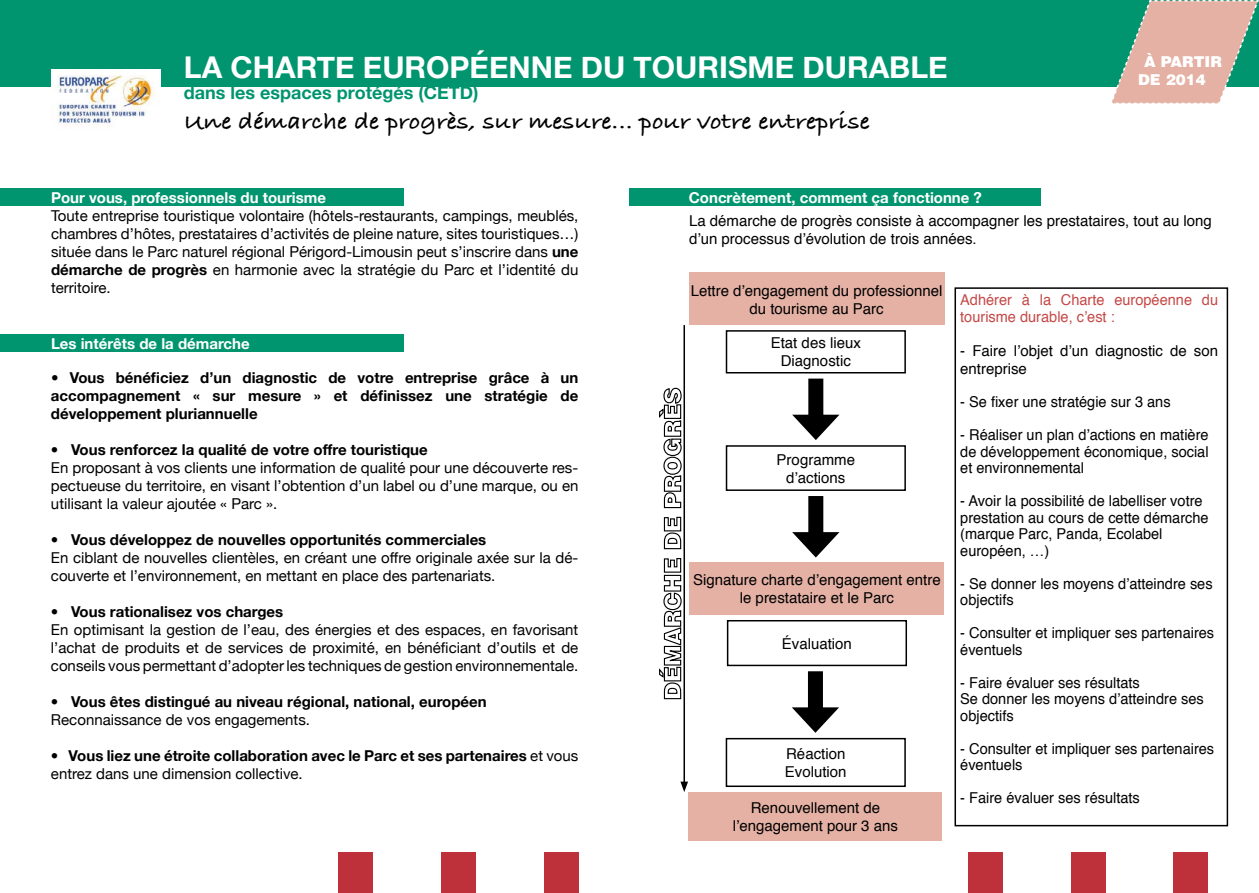
<style>
.page{position:relative;width:1259px;height:893px;background:#fff}
.page>*{position:absolute;margin:0;border:0;box-sizing:border-box;transform-origin:0 0}
.t1{font:700 30px "Helvetica Neue";color:#fff}
.t2{font:24px "Bradley Hand ITCTT Bold";color:#000;scale:1.11 1}
.t3{font:700 18px "Helvetica Neue";color:#00956f}
.t4{font:15px/18px "Helvetica Neue";color:#000;text-align:justify}
.t5{font:15px/16.5px "Helvetica";color:#000}
.t6{font:700 15px/18px "Helvetica Neue";color:#000;text-align:justify}
.t7{font:700 15px "Helvetica Neue";color:#fff}
.t8{font:15px/16.5px "Helvetica";color:#c44846}
.t9{font:900 15px/18px "Helvetica";color:#fff}
.s1{font-weight:700}
.s2{font-weight:400}
</style>
<div class="page">
<div style="left:0;top:0;width:1259px;height:86px;background:#00956f"></div>
<div style="left:0;top:189px;width:403px;height:17px;background:#00956f"></div>
<div style="left:629px;top:188px;width:412px;height:17px;background:#00956f"></div>
<div style="left:0;top:335px;width:403px;height:17px;background:#00956f"></div>
<div style="left:954px;top:287px;width:274px;height:539px;border:2px solid #000"></div>
<div style="left:544px;top:852px;width:34px;height:41px;background:#be313a"></div>
<div style="left:1174px;top:852px;width:34px;height:41px;background:#be313a"></div>
<div style="left:441px;top:852px;width:35px;height:41px;background:#be313a"></div>
<div style="left:1071px;top:852px;width:34px;height:41px;background:#be313a"></div>
<div style="left:339px;top:852px;width:34px;height:41px;background:#be313a"></div>
<div style="left:968px;top:852px;width:34px;height:41px;background:#be313a"></div>
<svg style="left:1109px;top:0;width:150px;height:104px"></svg>
<div style="left:808px;top:379px;width:15px;height:46px;background:#000"></div>
<svg style="left:792px;top:415px;width:47px;height:25px"></svg>
<div style="left:808px;top:496px;width:15px;height:46px;background:#000"></div>
<svg style="left:792px;top:532px;width:47px;height:26px"></svg>
<div style="left:808px;top:671px;width:15px;height:46px;background:#000"></div>
<svg style="left:792px;top:707px;width:47px;height:26px"></svg>
<div style="left:689px;top:273px;width:255px;height:52px;background:#e4b1a4"></div>
<div style="left:689px;top:563px;width:255px;height:52px;background:#e4b1a4"></div>
<div style="left:689px;top:792px;width:253px;height:49px;background:#e4b1a4"></div>
<div style="left:726px;top:330px;width:180px;height:43px;border:2px solid #000"></div>
<div style="left:726px;top:445px;width:180px;height:46px;border:2px solid #000"></div>
<div style="left:727px;top:620px;width:180px;height:46px;border:2px solid #000"></div>
<div style="left:725px;top:738px;width:181px;height:49px;border:2px solid #000"></div>
<svg style="left:659px;top:558px;width:23px;height:142px"></svg>
<svg style="left:663px;top:516px;width:19px;height:34px"></svg>
<svg style="left:659px;top:387px;width:23px;height:122px"></svg>
<hr style="left:683px;top:325px;width:2px;height:459px;background:#000">
<svg style="left:680px;top:782px;width:8px;height:10px"></svg>
<img style="left:51px;top:69px;width:109px;height:59px">
<h1 class="t1" style="left:184px;top:48px;width:765px">La Charte européenne du tourisme durable</h1>
<p class="t3" style="left:184px;top:82px;width:296px">dans les espaces protégés (cetd)</p>
<h2 class="t2" style="left:184px;top:103px;width:619px">Une démarche de progrès, sur mesure... pour votre entreprise</h2>
<p class="t9" style="left:1138px;top:52px;width:85px;text-indent:6px">À PARTIR<br>DE 2014</p>
<p class="t7" style="left:51px;top:189px;width:276px">Pour vous, professionnels du tourisme</p>
<p class="t4" style="left:51px;top:207px;width:529px">Toute entreprise touristique volontaire (hôtels-restaurants, campings, meublés, chambres d’hôtes, prestataires d’activités de pleine nature, sites touristiques…) située dans le Parc naturel régional Périgord-Limousin peut s’inscrire dans <span class="s1">une démarche de progrès</span> en harmonie avec la stratégie du Parc et l’identité du territoire.</p>
<p class="t7" style="left:51px;top:335px;width:200px">Les intérêts de la démarche</p>
<p class="t6" style="left:51px;top:369px;width:529px"><span class="s2">•</span> Vous bénéficiez d’un diagnostic de votre entreprise grâce à un accompagnement « sur mesure » et définissez une stratégie de développement pluriannuelle</p>
<p class="t4" style="left:51px;top:441px;width:529px;text-align:left">• <span class="s1">Vous renforcez la qualité de votre offre touristique<br></span>En proposant à vos clients une information de qualité pour une découverte res&shy;pectueuse du territoire, en visant l’obtention d’un label ou d’une marque, ou en utilisant la valeur ajoutée « Parc ».</p>
<p class="t4" style="left:51px;top:531px;width:529px;text-align:left">• <span class="s1">Vous développez de nouvelles opportunités commerciales<br></span>En ciblant de nouvelles clientèles, en créant une offre originale axée sur la dé&shy;couverte et l’environnement, en mettant en place des partenariats.</p>
<p class="t6" style="left:51px;top:603px;width:234px">• Vous rationalisez vos charges</p>
<p class="t4" style="left:51px;top:621px;width:529px">En optimisant la gestion de l’eau, des énergies et des espaces, en favorisant l’achat de produits et de services de proximité, en bénéficiant d’outils et de conseils vous permettant d’adopter les techniques de gestion environnementale.</p>
<p class="t6" style="left:51px;top:693px;width:437px">• Vous êtes distingué au niveau régional, national, européen</p>
<p class="t4" style="left:51px;top:711px;width:260px">Reconnaissance de vos engagements.</p>
<p class="t6" style="left:51px;top:747px;width:529px">• Vous liez une étroite collaboration avec le Parc et ses partenaires <span class="s2">et vous entrez dans une dimension collective.</span></p>
<p class="t7" style="left:689px;top:188px;width:295px">Concrètement, comment ça fonctionne ?</p>
<p class="t5" style="left:689px;top:212px;width:524px;line-height:18px">La démarche de progrès consiste à accompagner les prestataires, tout au long d’un processus d’évolution de trois années.</p>
<p class="t5" style="left:690px;top:282px;width:253px;line-height:18px;text-align:center">Lettre d’engagement du professionnel du tourisme au Parc</p>
<p class="t5" style="left:771px;top:335px;width:92px;line-height:18px;text-align:center">Etat des lieux<br>Diagnostic</p>
<p class="t5" style="left:776px;top:451px;width:80px;line-height:18px;text-align:center">Programme d’actions</p>
<p class="t5" style="left:693px;top:572px;width:249px;line-height:18px;text-align:center">Signature charte d’engagement entre le prestataire et le Parc</p>
<p class="t5" style="left:782px;top:636px;width:72px">évaluation</p>
<p class="t5" style="left:785px;top:745px;width:63px;line-height:18px">Réaction<br>Evolution</p>
<p class="t5" style="left:733px;top:799px;width:167px;line-height:18px;text-align:center">Renouvellement de l’engagement pour 3 ans</p>
<p class="t8" style="left:960px;top:292px;width:259px">Adhérer à la Charte européenne du tourisme durable, c’est :</p>
<p class="t5" style="left:960px;top:342px;width:259px;line-height:18px">- Faire l’objet d’un diagnostic de son entreprise</p>
<p class="t5" style="left:960px;top:394px;width:212px">- Se fixer une stratégie sur 3 ans</p>
<p class="t5" style="left:960px;top:427px;width:250px;text-align:justify">- Réaliser un plan d’actions en matière de développement économique, social et environnemental</p>
<p class="t5" style="left:960px;top:493px;width:250px">- Avoir la possibilité de labelliser votre prestation au cours de cette démarche (marque Parc, Panda, Ecolabel européen, …)</p>
<p class="t5" style="left:960px;top:576px;width:254px">- Se donner les moyens d’atteindre ses objectifs</p>
<p class="t5" style="left:960px;top:625px;width:255px">- Consulter et impliquer ses partenaires éventuels</p>
<p class="t5" style="left:960px;top:675px;width:245px">- Faire évaluer ses résultats<br>Se donner les moyens d’atteindre ses objectifs</p>
<p class="t5" style="left:960px;top:741px;width:255px">- Consulter et impliquer ses partenaires éventuels</p>
<p class="t5" style="left:960px;top:790px;width:181px">- Faire évaluer ses résultats</p>
</div>
